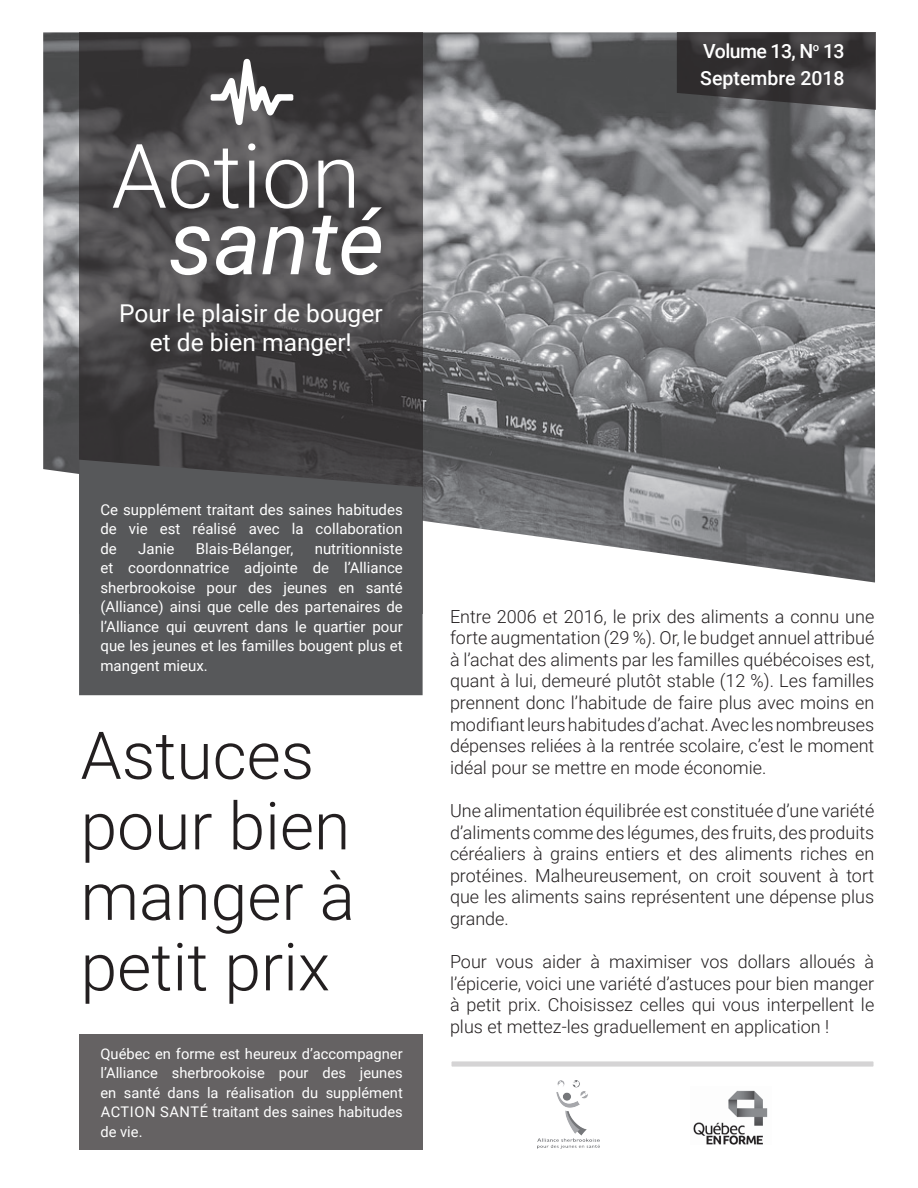
<style>
.page{position:relative;width:918px;height:1188px;background:#fff}
.page>*{position:absolute;margin:0;border:0;box-sizing:border-box;transform-origin:0 0}
.t1{font:300 89.1px/66.4px "Roboto";color:#fff;text-align:right}
.titre{font:300 66px/70.5px "Roboto";color:#231f20}
.t2{font:24.6px/29.4px "Roboto";color:#fff;text-align:center}
.titre-2{font:500 19.5px "Roboto";letter-spacing:-.03em;color:#fff}
.titre-3{font:500 19.5px "Roboto";color:#fff}
.titre-4{font:300 18px/21.6px "Roboto";color:#231f20;text-align:justify}
.titre-5{font:15px/19.5px "Roboto";color:#fff;text-align:justify}
.titre-6{font:14.7px/19.5px "Roboto";color:#fff;text-align:justify}
.s1{font-weight:400;font-style:italic}
</style>
<div class="page">
<img style="left:43px;top:32px;width:832px;height:551px">
<svg style="left:79px;top:32px;width:344px;height:428px;background:#484647"></svg>
<div style="left:79px;top:460px;width:344px;height:235px;background:#57585a"></div>
<div style="left:79px;top:1034px;width:344px;height:116px;background:#656263"></div>
<svg style="left:677px;top:32px;width:198px;height:78px;background:#3e3c3d"></svg>
<svg style="left:210px;top:59px;width:83px;height:66px"></svg>
<img style="left:693px;top:1090px;width:75px;height:55px">
<img style="left:538px;top:1080px;width:61px;height:68px">
<div style="left:451px;top:1061px;width:423px;height:6px;background:#d5d4d5"></div>
<div style="left:450px;top:1060px;width:425px;height:8px;border:2px solid #fff"></div>
<p class="t1" style="left:112px;top:140px;width:274px">Action <span class="s1">santé</span></p>
<p class="t2" style="left:119px;top:298px;width:265px">Pour le plaisir de bouger et de bien manger!</p>
<p class="titre-2" style="left:703px;top:37px;width:143px">Volume 13, N<sup>o</sup> 13</p>
<p class="titre-3" style="left:700px;top:64px;width:146px">Septembre 2018</p>
<p class="titre-5" style="left:100px;top:499px;width:304px">Ce supplément traitant des saines habitudes de vie est réalisé avec la collaboration de</p>
<p class="titre-5" style="left:138px;top:538px;width:38px">Janie</p>
<p class="titre-5" style="left:196px;top:538px;width:99px">Blais-Bélanger,</p>
<p class="titre-5" style="left:100px;top:538px;width:304px;text-indent:214px">nutritionniste et coordonnatrice adjointe de l’Alliance sherbrookoise pour des jeunes en santé (Alliance) ainsi que celle des partenaires de l’Alliance qui œuvrent dans le quartier pour que les jeunes et les familles bougent plus et mangent mieux.</p>
<p class="titre" style="left:81px;top:718px;width:276px">Astuces pour bien manger à petit prix</p>
<p class="titre-6" style="left:100px;top:1043px;width:304px">Québec en forme est heureux d’accompagner l’Alliance sherbrookoise pour des jeunes en santé dans la réalisation du supplément ACTION SANTÉ traitant des saines habitudes de vie.</p>
<p class="titre-4" style="left:450px;top:605px;width:426px">Entre 2006 et 2016, le prix des aliments a connu une forte augmentation (29 %). Or, le budget annuel attribué à l’achat des aliments par les familles québécoises est, quant à lui, demeuré plutôt stable (12 %). Les familles prennent donc l’habitude de faire plus avec moins en modifiant leurs habitudes d’achat. Avec les nombreuses dépenses reliées à la rentrée scolaire, c’est le moment idéal pour se mettre en mode économie.</p>
<p class="titre-4" style="left:450px;top:799px;width:426px">Une alimentation équilibrée est constituée d’une variété d’aliments comme des légumes, des fruits, des produits céréaliers à grains entiers et des aliments riches en protéines. Malheureusement, on croit souvent à tort que les aliments sains représentent une dépense plus grande.</p>
<p class="titre-4" style="left:450px;top:950px;width:426px">Pour vous aider à maximiser vos dollars alloués à l’épicerie, voici une variété d’astuces pour bien manger à petit prix. Choisissez celles qui vous interpellent le plus et mettez-les graduellement en application !</p>
</div>
